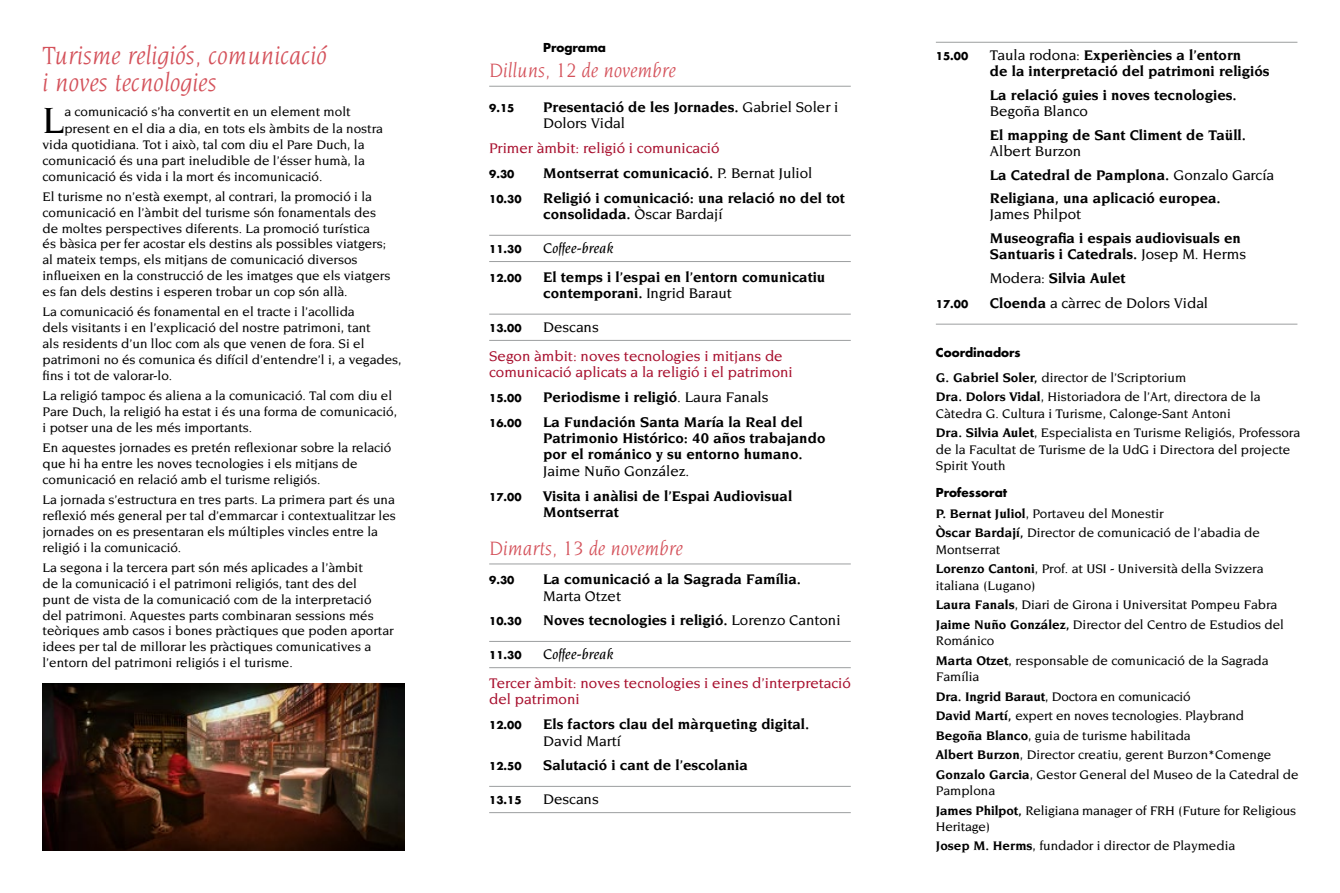
<style>
.page{position:relative;width:1340px;height:893px;background:#fff}
.page>*{position:absolute;margin:0;border:0;box-sizing:border-box;transform-origin:0 0}
.t1{font:500 39.3px "Novarese";color:#000}
.t2{font:italic 27px/27px "Novarese";color:#d4515a}
.t3{font:italic 21px "Novarese";color:#d4515a}
.t4{font:700 15.15px/16.4px "Novarese";color:#000}
.t5{font:500 15.15px/16.4px "Novarese";color:#a8102e}
.t6{font:500 15.15px "Novarese";color:#000}
.t7{font:italic 500 15.15px "Novarese";color:#000}
.t8{font:500 13.5px/15.9px "Novarese";color:#000}
.t9{font:700 12px "Futura";color:#000}
.t10{font:700 10.5px "Futura";color:#000}
.s1{font-weight:500}
.s2{font-weight:700}
</style>
<div class="page">
<hr style="left:489px;top:86px;width:361px;height:1px;background:#9c9e9f">
<hr style="left:489px;top:235px;width:361px;height:1px;background:#9c9e9f">
<hr style="left:489px;top:261px;width:361px;height:1px;background:#9c9e9f">
<hr style="left:489px;top:314px;width:361px;height:1px;background:#9c9e9f">
<hr style="left:489px;top:340px;width:361px;height:1px;background:#9c9e9f">
<hr style="left:489px;top:564px;width:361px;height:1px;background:#9c9e9f">
<hr style="left:489px;top:641px;width:361px;height:1px;background:#9c9e9f">
<hr style="left:489px;top:667px;width:361px;height:1px;background:#9c9e9f">
<hr style="left:489px;top:786px;width:361px;height:1px;background:#9c9e9f">
<hr style="left:489px;top:812px;width:361px;height:1px;background:#9c9e9f">
<hr style="left:935px;top:42px;width:362px;height:1px;background:#9c9e9f">
<hr style="left:935px;top:324px;width:362px;height:1px;background:#9c9e9f">
<img style="left:43px;top:683px;width:361px;height:167px">
<h2 class="t2" style="left:43px;top:42px;width:286px">Turisme religiós, comunicació i noves tecnologies</h2>
<h1 class="t1" style="left:43px;top:98px;width:23px">L</h1>
<p class="t8" style="left:64px;top:104px;width:288px">a comunicació s’ha convertit en un element molt</p>
<p class="t8" style="left:64px;top:120px;width:320px">present en el dia a dia, en tots els àmbits de la nostra</p>
<p class="t8" style="left:43px;top:136px;width:323px">vida quotidiana. Tot i això, tal com diu el Pare Duch, la</p>
<p class="t8" style="left:43px;top:152px;width:324px">comunicació és una part ineludible de l’ésser humà, la</p>
<p class="t8" style="left:43px;top:168px;width:281px">comunicació és vida i la mort és incomunicació.</p>
<p class="t8" style="left:43px;top:188px;width:349px">El turisme no n’està exempt, al contrari, la promoció i la comunicació en l’àmbit del turisme són fonamentals des de moltes perspectives diferents. La promoció turística<br>és bàsica per fer acostar els destins als possibles viatgers; al mateix temps, els mitjans de comunicació diversos influeixen en la construcció de les imatges que els viatgers es fan dels destins i esperen trobar un cop són allà.</p>
<p class="t8" style="left:43px;top:304px;width:360px">La comunicació és fonamental en el tracte i l’acollida<br>dels visitants i en l’explicació del nostre patrimoni, tant<br>als residents d’un lloc com als que venen de fora. Si el patrimoni no és comunica és difícil d’entendre’l i, a vegades, fins i tot de valorar-lo.</p>
<p class="t8" style="left:43px;top:388px;width:356px">La religió tampoc és aliena a la comunicació. Tal com diu el<br>Pare Duch, la religió ha estat i és una forma de comunicació, i potser una de les més importants.</p>
<p class="t8" style="left:43px;top:440px;width:350px">En aquestes jornades es pretén reflexionar sobre la relació que hi ha entre les noves tecnologies i els mitjans de comunicació en relació amb el turisme religiós.</p>
<p class="t8" style="left:43px;top:492px;width:355px">La jornada s’estructura en tres parts. La primera part és una reflexió més general per tal d’emmarcar i contextualitzar les jornades on es presentaran els múltiples vincles entre la religió i la comunicació.</p>
<p class="t8" style="left:43px;top:559px;width:352px">La segona i la tercera part són més aplicades a l’àmbit<br>de la comunicació i el patrimoni religiós, tant des del<br>punt de vista de la comunicació com de la interpretació del patrimoni. Aquestes parts combinaran sessions més teòriques amb casos i bones pràctiques que poden aportar idees per tal de millorar les pràctiques comunicatives a l’entorn del patrimoni religiós i el turisme.</p>
<p class="t9" style="left:543px;top:40px;width:64px">Programa</p>
<h3 class="t3" style="left:489px;top:59px;width:188px">Dilluns, 12 de novembre</h3>
<p class="t10" style="left:489px;top:101px;width:27px">9.15</p>
<p class="t4" style="left:543px;top:98px;width:297px">Presentació de les Jornades. <span class="s1">Gabriel Soler i<br>Dolors Vidal</span></p>
<p class="t5" style="left:489px;top:140px;width:232px">Primer àmbit: religió i comunicació</p>
<p class="t10" style="left:489px;top:167px;width:27px">9.30</p>
<p class="t4" style="left:543px;top:165px;width:271px">Montserrat comunicació. <span class="s1">P. Bernat Juliol</span></p>
<p class="t10" style="left:489px;top:192px;width:34px">10.30</p>
<p class="t4" style="left:543px;top:190px;width:303px">Religió i comunicació: una relació no del tot consolidada. <span class="s1">Òscar Bardají</span></p>
<p class="t10" style="left:489px;top:242px;width:34px">11.30</p>
<p class="t7" style="left:543px;top:239px;width:71px">Coffee-break</p>
<p class="t10" style="left:489px;top:271px;width:34px">12.00</p>
<p class="t4" style="left:543px;top:268px;width:284px">El temps i l’espai en l’entorn comunicatiu contemporani. <span class="s1">Ingrid Baraut</span></p>
<p class="t10" style="left:489px;top:321px;width:34px">13.00</p>
<p class="t6" style="left:543px;top:318px;width:57px">Descans</p>
<p class="t5" style="left:489px;top:347px;width:305px">Segon àmbit: noves tecnologies i mitjans de comunicació aplicats a la religió i el patrimoni</p>
<p class="t10" style="left:489px;top:391px;width:34px">15.00</p>
<p class="t4" style="left:543px;top:389px;width:227px">Periodisme i religió<span class="s1">. Laura Fanals</span></p>
<p class="t10" style="left:489px;top:416px;width:34px">16.00</p>
<p class="t4" style="left:543px;top:413px;width:284px">La Fundación Santa María la Real del<br>Patrimonio Histórico: 40 años trabajando por el románico y su entorno humano.</p>
<p class="t6" style="left:543px;top:462px;width:148px">Jaime Nuño González.</p>
<p class="t10" style="left:489px;top:490px;width:34px">17.00</p>
<p class="t4" style="left:543px;top:487px;width:250px">Visita i anàlisi de l’Espai Audiovisual<br>Montserrat</p>
<h3 class="t3" style="left:489px;top:537px;width:195px">Dimarts, 13 de novembre</h3>
<p class="t10" style="left:489px;top:573px;width:27px">9.30</p>
<p class="t4" style="left:543px;top:571px;width:259px">La comunicació a la Sagrada Família.</p>
<p class="t6" style="left:543px;top:587px;width:79px">Marta Otzet</p>
<p class="t10" style="left:489px;top:614px;width:34px">10.30</p>
<p class="t4" style="left:543px;top:612px;width:299px">Noves tecnologies i religió. <span class="s1">Lorenzo Cantoni</span></p>
<p class="t10" style="left:489px;top:648px;width:34px">11.30</p>
<p class="t7" style="left:543px;top:646px;width:71px">Coffee-break</p>
<p class="t5" style="left:489px;top:675px;width:363px">Tercer àmbit: noves tecnologies i eines d’interpretació del patrimoni</p>
<p class="t10" style="left:489px;top:718px;width:34px">12.00</p>
<p class="t4" style="left:543px;top:716px;width:268px">Els factors clau del màrqueting digital.</p>
<p class="t6" style="left:543px;top:732px;width:79px">David Martí</p>
<p class="t10" style="left:489px;top:759px;width:34px">12.50</p>
<p class="t4" style="left:543px;top:757px;width:206px">Salutació i cant de l’escolania</p>
<p class="t10" style="left:489px;top:793px;width:34px">13.15</p>
<p class="t6" style="left:543px;top:790px;width:57px">Descans</p>
<p class="t10" style="left:935px;top:49px;width:34px">15.00</p>
<p class="t4" style="left:989px;top:46px;width:281px"><span class="s1">Taula rodona:</span> Experiències a l’entorn<br>de la interpretació del patrimoni religiós</p>
<p class="t4" style="left:989px;top:86px;width:248px">La relació guies i noves tecnologies.</p>
<p class="t6" style="left:989px;top:103px;width:100px">Begoña Blanco</p>
<p class="t4" style="left:989px;top:126px;width:257px">El mapping de Sant Climent de Taüll.</p>
<p class="t4" style="left:989px;top:139px;width:286px;line-height:23.5px"><span class="s1">Albert Burzon<br></span>La Catedral de Pamplona. <span class="s1">Gonzalo García<br></span>Religiana, una aplicació europea.</p>
<p class="t6" style="left:989px;top:206px;width:93px">James Philpot</p>
<p class="t4" style="left:989px;top:230px;width:258px">Museografia i espais audiovisuals en<br>Santuaris i Catedrals. <span class="s1">Josep M. Herms</span></p>
<p class="t4" style="left:989px;top:270px;width:137px"><span class="s1">Modera:</span> Silvia Aulet</p>
<p class="t10" style="left:935px;top:297px;width:34px">17.00</p>
<p class="t6" style="left:989px;top:295px;width:220px"><span class="s2">Cloenda</span> a càrrec de Dolors Vidal</p>
<p class="t9" style="left:935px;top:344px;width:86px">Coordinadors</p>
<p class="t8" style="left:935px;top:368px;width:326px;line-height:19.5px"><span class="s2">G. Gabriel Soler,</span> director de l’Scriptorium<br><span class="s2">Dra. Dolors Vidal</span>, Historiadora de l’Art, directora de la</p>
<p class="t8" style="left:935px;top:404px;width:366px;line-height:19.5px">Càtedra G. Cultura i Turisme, Calonge-Sant Antoni<br><span class="s2">Dra. Silvia Aulet</span>, Especialista en Turisme Religiós, Professora</p>
<p class="t8" style="left:935px;top:441px;width:356px;line-height:16.5px">de la Facultat de Turisme de la UdG i Directora del projecte<br>Spirit Youth</p>
<p class="t9" style="left:935px;top:484px;width:73px">Professorat</p>
<p class="t8" style="left:935px;top:503px;width:326px;line-height:19.5px"><span class="s2">P. Bernat Juliol</span>, Portaveu del Monestir<br><span class="s2">Òscar Bardají,</span> Director de comunicació de l’abadia de</p>
<p class="t8" style="left:935px;top:539px;width:329px;line-height:19.5px">Montserrat<br><span class="s2">Lorenzo Cantoni</span>, Prof. at USI - Università della Svizzera</p>
<p class="t8" style="left:935px;top:575px;width:350px;line-height:19.5px">italiana (Lugano)<br><span class="s2">Laura Fanals</span>, Diari de Girona i Universitat Pompeu Fabra<br><span class="s2">Jaime Nuño González,</span> Director del Centro de Estudios del</p>
<p class="t8" style="left:935px;top:631px;width:334px;line-height:19.5px">Románico<br><span class="s2">Marta Otzet</span>, responsable de comunicació de la Sagrada</p>
<p class="t8" style="left:935px;top:667px;width:364px;line-height:19.5px">Família<br><span class="s2">Dra. Ingrid Baraut</span>, Doctora en comunicació<br><span class="s2">David Martí,</span> expert en noves tecnologies. Playbrand<br><span class="s2">Begoña Blanco</span>, guia de turisme habilitada<br><span class="s2">Albert Burzon</span>, Director creatiu, gerent Burzon*Comenge <span class="s2">Gonzalo Garcia</span>, Gestor General del Museo de la Catedral de</p>
<p class="t8" style="left:935px;top:781px;width:362px;line-height:19.5px">Pamplona<br><span class="s2">James Philpot,</span> Religiana manager of FRH (Future for Religious</p>
<p class="t8" style="left:935px;top:817px;width:301px;line-height:19.5px">Heritage)<br><span class="s2">Josep M. Herms</span>, fundador i director de Playmedia</p>
</div>
